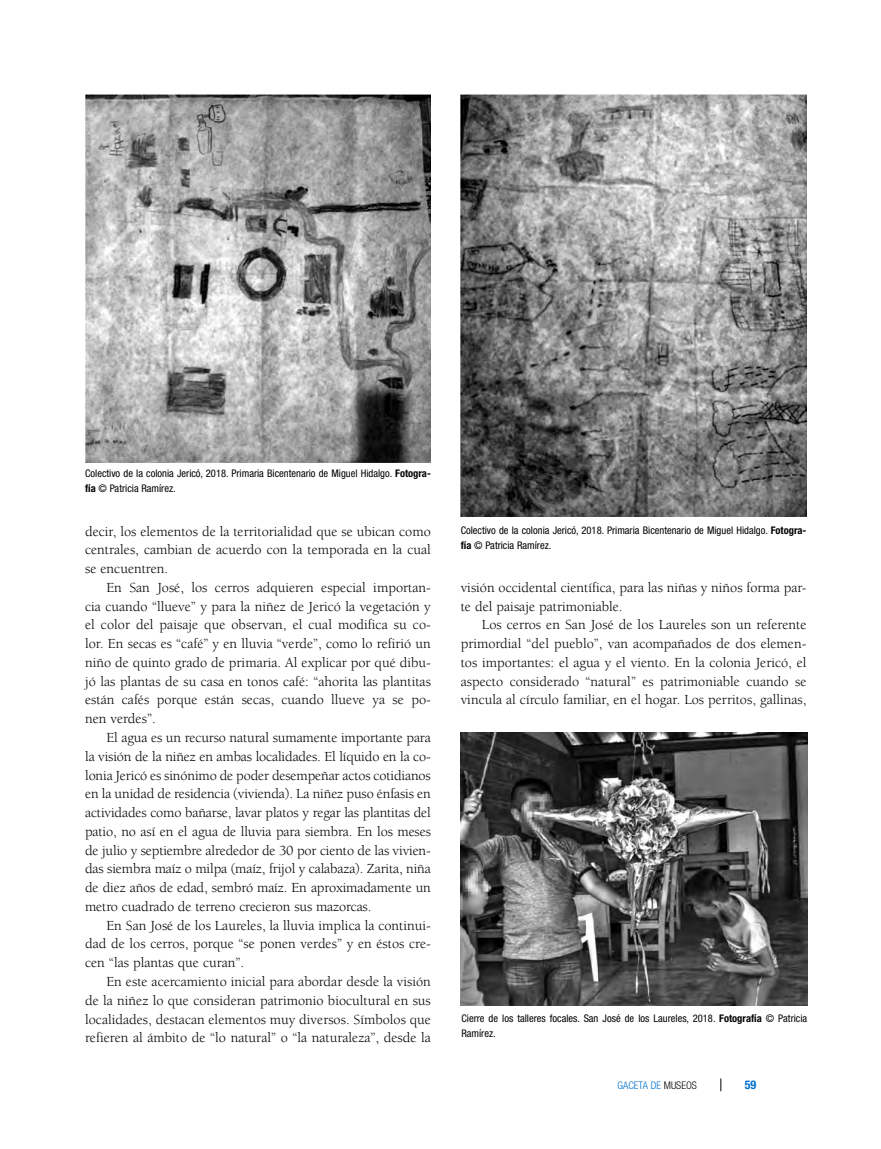
<style>
.page{position:relative;width:881px;height:1149px;background:#fff}
.page>*{position:absolute;margin:0;border:0;box-sizing:border-box;transform-origin:0 0}
.t1{font:14.25px/18.8px "Berkeley Std";color:#000;text-align:justify}
.t2{font:700 condensed 12px "Helvetica Neue LT Std";color:#0070ce}
.t3{font:condensed 10.5px/15px "Helvetica Neue LT Std";color:#000}
.t4{font:300 condensed 10.5px "Helvetica Neue LT Std";color:#0070ce}
.s1{font-weight:700}
.s2{color:#000}
</style>
<div class="page">
<svg style="left:720px;top:1078px;width:1px;height:12px"></svg>
<img style="left:85px;top:94px;width:346px;height:368px">
<img style="left:460px;top:94px;width:346px;height:422px">
<img style="left:460px;top:732px;width:346px;height:272px">
<p class="t3" style="left:85px;top:466px;width:347px">Colectivo de la colonia Jericó, 2018. Primaria Bicentenario de Miguel Hidalgo. <span class="s1">Fotogra&shy;fía</span> © Patricia Ramírez.</p>
<p class="t1" style="left:85px;top:521px;width:347px">decir, los elementos de la territorialidad que se ubican como centrales, cambian de acuerdo con la temporada en la cual se encuentren.</p>
<p class="t1" style="left:85px;top:578px;width:347px;text-indent:21px">En San José, los cerros adquieren especial importan&shy;cia cuando “llueve” y para la niñez de Jericó la vegetación y el color del paisaje que observan, el cual modifica su co&shy;lor. En secas es “café” y en lluvia “verde”, como lo refirió un niño de quinto grado de primaria. Al explicar por qué dibu&shy;jó las plantas de su casa en tonos café: “ahorita las plantitas están cafés porque están secas, cuando llueve ya se po&shy;nen verdes”.</p>
<p class="t1" style="left:85px;top:728px;width:347px;text-indent:21px">El agua es un recurso natural sumamente importante para la visión de la niñez en ambas localidades. El líquido en la co&shy;lonia Jericó es sinónimo de poder desempeñar actos cotidianos en la unidad de residencia (vivienda). La niñez puso énfasis en actividades como bañarse, lavar platos y regar las plantitas del patio, no así en el agua de lluvia para siembra. En los meses de julio y septiembre alrededor de 30 por ciento de las vivien&shy;das siembra maíz o milpa (maíz, frijol y calabaza). Zarita, niña de diez años de edad, sembró maíz. En aproximadamente un metro cuadrado de terreno crecieron sus mazorcas.</p>
<p class="t1" style="left:85px;top:915px;width:347px;text-indent:21px">En San José de los Laureles, la lluvia implica la continui&shy;dad de los cerros, porque “se ponen verdes” y en éstos cre&shy;cen “las plantas que curan”.</p>
<p class="t1" style="left:85px;top:972px;width:347px;text-indent:21px">En este acercamiento inicial para abordar desde la visión de la niñez lo que consideran patrimonio biocultural en sus localidades, destacan elementos muy diversos. Símbolos que refieren al ámbito de “lo natural” o “la naturaleza”, desde la</p>
<p class="t3" style="left:460px;top:522px;width:347px">Colectivo de la colonia Jericó, 2018. Primaria Bicentenario de Miguel Hidalgo. <span class="s1">Fotogra&shy;fía</span> © Patricia Ramírez.</p>
<p class="t1" style="left:460px;top:578px;width:347px">visión occidental científica, para las niñas y niños forma par&shy;te del paisaje patrimoniable.</p>
<p class="t1" style="left:460px;top:615px;width:347px;text-indent:21px">Los cerros en San José de los Laureles son un referente primordial “del pueblo”, van acompañados de dos elemen&shy;tos importantes: el agua y el viento. En la colonia Jericó, el aspecto considerado “natural” es patrimoniable cuando se vincula al círculo familiar, en el hogar. Los perritos, gallinas,</p>
<p class="t3" style="left:461px;top:1009px;width:347px">Cierre de los talleres focales. San José de los Laureles, 2018. <span class="s1">Fotografía</span> © Patricia<br>Ramírez.</p>
<p class="t4" style="left:617px;top:1078px;width:81px">GACETA DE <span class="s2">MUSEOS</span></p>
<p class="t2" style="left:744px;top:1077px;width:13px">59</p>
</div>
